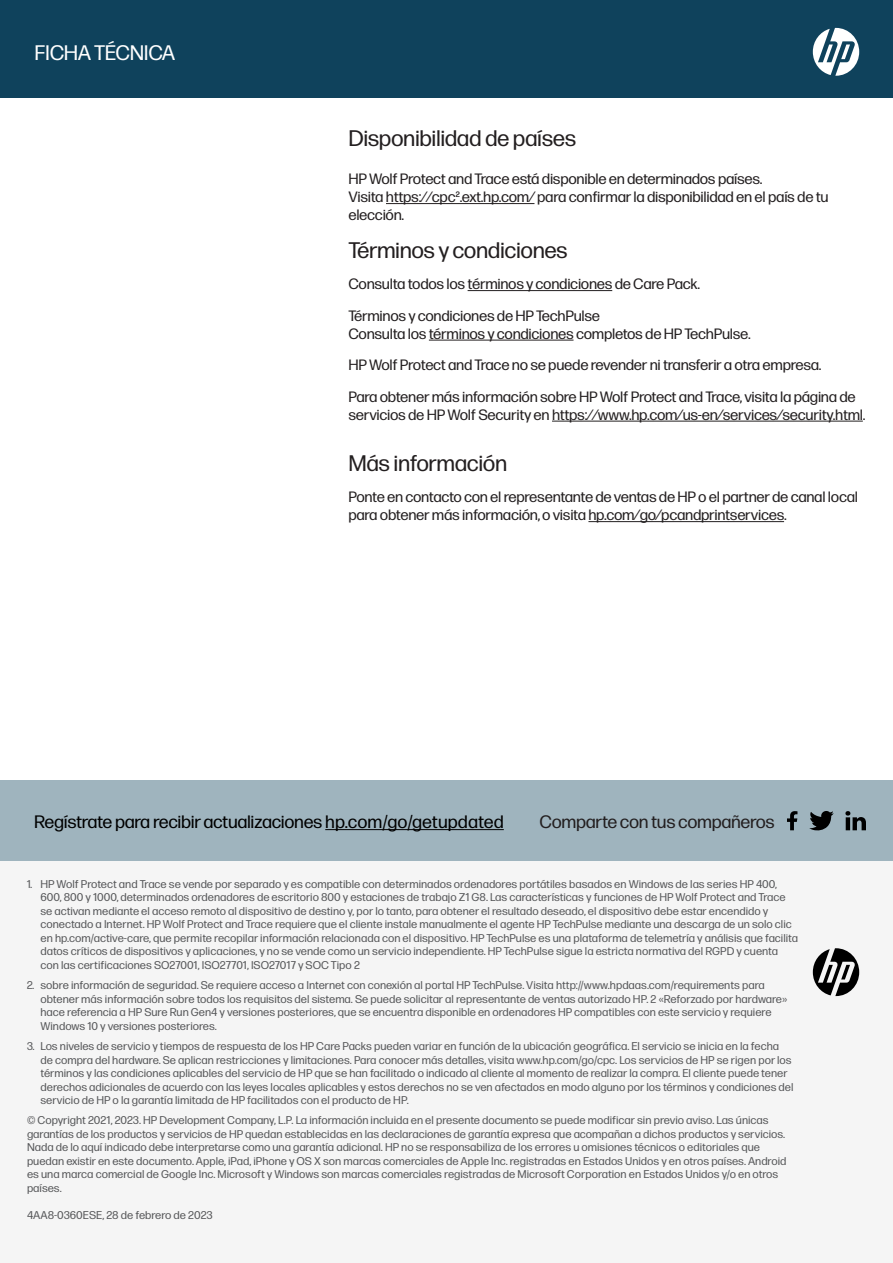
<style>
.page{position:relative;width:893px;height:1263px;background:#fff}
.page>*{position:absolute;margin:0;border:0;box-sizing:border-box;transform-origin:0 0}
.t1{font:22.5px "Forma DJR Micro";letter-spacing:-.02em;color:#231f20}
.t2{font:21px "Forma DJR Micro";letter-spacing:-.02em;color:#fff}
.t3{font:18px "Forma DJR Micro";letter-spacing:-.02em;color:#000}
.t4{font:18px "Forma DJR Micro";letter-spacing:-.02em;color:#231f20}
.t5{font:15px/18px "Forma DJR Micro";letter-spacing:-.02em;color:#231f20}
.t6{font:11.25px/13.5px "Forma DJR Micro";color:#57585a}
.s1{font-family:"Forma DJR Display"}
</style>
<div class="page">
<div style="left:0;top:780px;width:893px;height:81px;background:#9fb4be"></div>
<div style="left:0;top:861px;width:893px;height:402px;background:#f5f5f5"></div>
<svg style="left:813px;top:948px;width:46px;height:48px"></svg>
<hr style="left:325px;top:829px;width:179px;height:1px;background:#000">
<svg style="left:845px;top:811px;width:21px;height:19px"></svg>
<svg style="left:809px;top:811px;width:24px;height:20px"></svg>
<svg style="left:787px;top:811px;width:10px;height:19px"></svg>
<div style="left:0;top:0;width:893px;height:98px;background:#0f425c"></div>
<svg style="left:813px;top:28px;width:46px;height:48px"></svg>
<hr style="left:386px;top:203px;width:148px;height:1px;background:#231f20">
<hr style="left:468px;top:290px;width:144px;height:1px;background:#231f20">
<hr style="left:429px;top:340px;width:144px;height:1px;background:#231f20">
<hr style="left:552px;top:421px;width:311px;height:1px;background:#231f20">
<hr style="left:588px;top:521px;width:196px;height:1px;background:#231f20">
<h2 class="t2" style="left:35px;top:38px;width:142px">FICHA TÉCNICA</h2>
<h1 class="t1" style="left:348px;top:122px;width:229px">Disponibilidad de países</h1>
<h3 class="t5" style="left:348px;top:169px;width:482px">HP Wolf Protect and Trace está disponible en determinados países.<br>Visita https://cpc2.ext.hp.com/ para confirmar la disponibilidad en el país de tu elección.</h3>
<h1 class="t1" style="left:348px;top:234px;width:221px">Términos y condiciones</h1>
<h3 class="t5" style="left:348px;top:267px;width:353px;line-height:31.5px">Consulta todos los términos y condiciones de Care Pack.<br>Términos y condiciones de HP TechPulse</h3>
<h3 class="t5" style="left:348px;top:317px;width:509px;line-height:31.5px">Consulta los términos y condiciones completos de HP TechPulse.<br>HP Wolf Protect and Trace no se puede revender ni transferir a otra empresa.<br>Para obtener más información sobre HP Wolf Protect and Trace, visita la página de</h3>
<h3 class="t5" style="left:348px;top:404px;width:519px">servicios de HP Wolf Security en https://www.hp.com/us-en/services/security.html.</h3>
<h1 class="t1" style="left:348px;top:447px;width:160px">Más información</h1>
<h3 class="t5" style="left:348px;top:487px;width:511px">Ponte en contacto con el representante de ventas de HP o el partner de canal local para obtener más información, o visita hp.com/go/pcandprintservices.</h3>
<h3 class="t3" style="left:34px;top:808px;width:471px">Regístrate para recibir actualizaciones hp.com/go/getupdated</h3>
<h3 class="t4" style="left:540px;top:809px;width:237px">Comparte con tus compañeros</h3>
<p class="t6" style="left:40px;top:876px;width:759px;text-indent:-14px"><span class="s1">1.</span> HP Wolf Protect and Trace se vende por separado y es compatible con determinados ordenadores portátiles basados en Windows de las series HP 400, 600, 800 y 1000, determinados ordenadores de escritorio 800 y estaciones de trabajo Z1 G8. Las características y funciones de HP Wolf Protect and Trace se activan mediante el acceso remoto al dispositivo de destino y, por lo tanto, para obtener el resultado deseado, el dispositivo debe estar encendido y conectado a Internet. HP Wolf Protect and Trace requiere que el cliente instale manualmente el agente HP TechPulse mediante una descarga de un solo clic en hp.com/active-care, que permite recopilar información relacionada con el dispositivo. HP TechPulse es una plataforma de telemetría y análisis que facilita datos críticos de dispositivos y aplicaciones, y no se vende como un servicio independiente. HP TechPulse sigue la estricta normativa del RGPD y cuenta con las certificaciones SO27001, ISO27701, ISO27017 y SOC Tipo 2</p>
<p class="t6" style="left:40px;top:978px;width:748px;text-indent:-14px"><span class="s1">2.</span> sobre información de seguridad. Se requiere acceso a Internet con conexión al portal HP TechPulse. Visita http://www.hpdaas.com/requirements para obtener más información sobre todos los requisitos del sistema. Se puede solicitar al representante de ventas autorizado HP. 2 «Reforzado por hardware» hace referencia a HP Sure Run Gen4 y versiones posteriores, que se encuentra disponible en ordenadores HP compatibles con este servicio y requiere Windows 10 y versiones posteriores.</p>
<p class="t6" style="left:40px;top:1038px;width:754px;text-indent:-14px"><span class="s1">3.</span> Los niveles de servicio y tiempos de respuesta de los HP Care Packs pueden variar en función de la ubicación geográfica. El servicio se inicia en la fecha de compra del hardware. Se aplican restricciones y limitaciones. Para conocer más detalles, visita www.hp.com/go/cpc. Los servicios de HP se rigen por los términos y las condiciones aplicables del servicio de HP que se han facilitado o indicado al cliente al momento de realizar la compra. El cliente puede tener derechos adicionales de acuerdo con las leyes locales aplicables y estos derechos no se ven afectados en modo alguno por los términos y condiciones del servicio de HP o la garantía limitada de HP facilitados con el producto de HP.</p>
<p class="t6" style="left:27px;top:1113px;width:761px">© Copyright 2021, 2023. HP Development Company, L.P. La información incluida en el presente documento se puede modificar sin previo aviso. Las únicas garantías de los productos y servicios de HP quedan establecidas en las declaraciones de garantía expresa que acompañan a dichos productos y servicios.<br>Nada de lo aquí indicado debe interpretarse como una garantía adicional. HP no se responsabiliza de los errores u omisiones técnicos o editoriales que puedan existir en este documento. Apple, iPad, iPhone y OS X son marcas comerciales de Apple Inc. registradas en Estados Unidos y en otros países. Android es una marca comercial de Google Inc. Microsoft y Windows son marcas comerciales registradas de Microsoft Corporation en Estados Unidos y/o en otros países.</p>
<p class="t6" style="left:27px;top:1207px;width:187px">4AA8-0360ESE, 28 de febrero de 2023</p>
</div>
